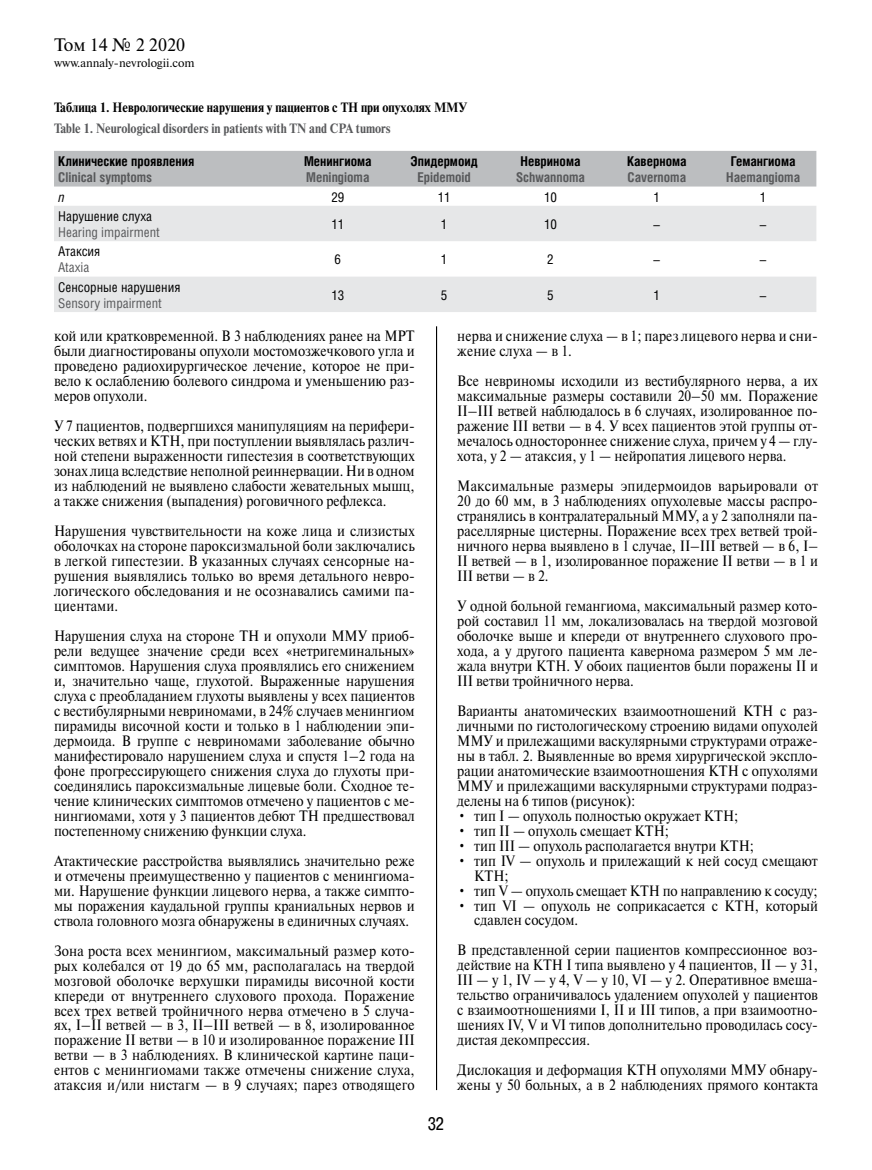
<style>
.page{position:relative;width:872px;height:1170px;background:#fff}
.page>*{position:absolute;margin:0;border:0;box-sizing:border-box;transform-origin:0 0}
.t1{font:18px "Newton C";color:#000}
.t2{font:18px "Pragmatica Cond C";color:#000}
.t3{font:15px/15px "Newton C";color:#000;text-align:justify;scale:.9 1}
.t4{font:700 13.5px "Helios Cond C";color:#000}
.t5{font:700 13.5px "Helios Cond C";color:#58595b}
.t6{font:13.5px "Helios Cond C";color:#000}
.t7{font:700 13.5px "Newton C";color:#000;scale:.9 1}
.t8{font:700 13.5px "Newton C";color:#58595b;scale:.9 1}
.t9{font:13.5px "Helios Cond C";color:#58595b}
.t10{font:italic 13.5px "Helios Cond C";color:#000}
.t11{font:12px "Newton C";color:#000}
</style>
<div class="page">
<hr style="left:436px;top:326px;width:1px;height:763px;background:#000">
<div style="left:54px;top:151px;width:762px;height:35px;background:#bcbec0"></div>
<svg style="left:54px;top:206px;width:762px;height:106px;fill:#e6e7e8"></svg>
<p class="t1" style="left:54px;top:35px;width:133px">Том 14 № 2 2020</p>
<p class="t11" style="left:54px;top:56px;width:142px">www.annaly-nevrologii.com</p>
<p class="t7" style="left:54px;top:100px;width:460px">Таблица 1. Неврологические нарушения у пациентов с ТН при опухолях ММУ</p>
<p class="t8" style="left:54px;top:121px;width:376px">Table 1. Neurological disorders in patients with TN and CPA tumors</p>
<p class="t4" style="left:58px;top:153px;width:138px">Клинические проявления</p>
<p class="t5" style="left:58px;top:169px;width:96px">Clinical symptoms</p>
<p class="t4" style="left:410px;top:153px;width:69px">Эпидермоид</p>
<p class="t5" style="left:417px;top:169px;width:55px">Epidemoid</p>
<p class="t4" style="left:304px;top:153px;width:69px">Менингиома</p>
<p class="t5" style="left:306px;top:169px;width:65px">Meningioma</p>
<p class="t4" style="left:520px;top:153px;width:61px">Невринома</p>
<p class="t5" style="left:516px;top:169px;width:70px">Schwannoma</p>
<p class="t4" style="left:627px;top:153px;width:61px">Кавернома</p>
<p class="t5" style="left:627px;top:169px;width:60px">Cavernoma</p>
<p class="t4" style="left:731px;top:153px;width:66px">Гемангиома</p>
<p class="t5" style="left:726px;top:169px;width:75px">Haemangioma</p>
<p class="t10" style="left:58px;top:188px;width:8px">n</p>
<p class="t6" style="left:331px;top:188px;width:14px">29</p>
<p class="t6" style="left:438px;top:188px;width:14px">11</p>
<p class="t6" style="left:544px;top:188px;width:14px">10</p>
<p class="t6" style="left:653px;top:188px;width:8px">1</p>
<p class="t6" style="left:760px;top:188px;width:8px">1</p>
<p class="t6" style="left:58px;top:208px;width:95px">Нарушение слуха</p>
<p class="t9" style="left:58px;top:224px;width:103px">Hearing impairment</p>
<p class="t6" style="left:331px;top:216px;width:14px">11</p>
<p class="t6" style="left:441px;top:216px;width:8px">1</p>
<p class="t6" style="left:544px;top:216px;width:14px">10</p>
<p class="t6" style="left:653px;top:216px;width:8px">–</p>
<p class="t6" style="left:760px;top:216px;width:8px">–</p>
<p class="t6" style="left:58px;top:243px;width:44px">Атаксия</p>
<p class="t9" style="left:58px;top:259px;width:33px">Ataxia</p>
<p class="t6" style="left:58px;top:279px;width:124px">Сенсорные нарушения</p>
<p class="t9" style="left:58px;top:295px;width:105px">Sensory impairment</p>
<p class="t6" style="left:334px;top:251px;width:8px">6</p>
<p class="t6" style="left:441px;top:251px;width:8px">1</p>
<p class="t6" style="left:547px;top:251px;width:8px">2</p>
<p class="t6" style="left:653px;top:251px;width:8px">–</p>
<p class="t6" style="left:760px;top:251px;width:8px">–</p>
<p class="t6" style="left:331px;top:287px;width:14px">13</p>
<p class="t6" style="left:441px;top:287px;width:8px">5</p>
<p class="t6" style="left:547px;top:287px;width:8px">5</p>
<p class="t6" style="left:653px;top:287px;width:8px">1</p>
<p class="t6" style="left:760px;top:287px;width:8px">–</p>
<p class="t3" style="left:54px;top:329px;width:402px">кой или кратковременной. В 3 наблюдениях ранее на МРТ были диагностированы опухоли мостомозжечкового угла и проведено радиохирургическое лечение, которое не при&shy;вело к ослаблению болевого синдрома и уменьшению раз&shy;меров опухоли.</p>
<p class="t3" style="left:54px;top:418px;width:402px">У 7 пациентов, подвергшихся манипуляциям на перифери&shy;ческих ветвях и КТН, при поступлении выявлялась различ&shy;ной степени выраженности гипестезия в соответствующих зонах лица вследствие неполной реиннервации. Ни в одном из наблюдений не выявлено слабости жевательных мышц, а также снижения (выпадения) роговичного рефлекса.</p>
<p class="t3" style="left:54px;top:523px;width:402px">Нарушения чувствительности на коже лица и слизистых оболочках на стороне пароксизмальной боли заключались в легкой гипестезии. В указанных случаях сенсорные на&shy;рушения выявлялись только во время детального невро&shy;логического обследования и не осознавались самими па&shy;циентами.</p>
<p class="t3" style="left:54px;top:628px;width:402px">Нарушения слуха на стороне ТН и опухоли ММУ приоб&shy;рели ведущее значение среди всех «нетригеминальных» симптомов. Нарушения слуха проявлялись его снижением и, значительно чаще, глухотой. Выраженные нарушения слуха с преобладанием глухоты выявлены у всех пациентов с вестибулярными невриномами, в 24% случаев менингиом пирамиды височной кости и только в 1 наблюдении эпи&shy;дермоида. В группе с невриномами заболевание обычно манифестировало нарушением слуха и спустя 1–2 года на фоне прогрессирующего снижения слуха до глухоты при&shy;соединялись пароксизмальные лицевые боли. Сходное те&shy;чение клинических симптомов отмечено у пациентов с ме&shy;нингиомами, хотя у 3 пациентов дебют ТН предшествовал постепенному снижению функции слуха.</p>
<p class="t3" style="left:54px;top:853px;width:402px">Атактические расстройства выявлялись значительно реже и отмечены преимущественно у пациентов с менингиома&shy;ми. Нарушение функции лицевого нерва, а также симпто&shy;мы поражения каудальной группы краниальных нервов и ствола головного мозга обнаружены в единичных случаях.</p>
<p class="t3" style="left:54px;top:942px;width:402px">Зона роста всех менингиом, максимальный размер кото&shy;рых колебался от 19 до 65 мм, располагалась на твердой мозговой оболочке верхушки пирамиды височной кости кпереди от внутреннего слухового прохода. Поражение всех трех ветвей тройничного нерва отмечено в 5 случа&shy;ях, I–II ветвей — в 3, II–III ветвей — в 8, изолированное поражение II ветви — в 10 и изолированное поражение III ветви — в 3 наблюдениях. В клинической картине паци&shy;ентов с менингиомами также отмечены снижение слуха, атаксия и/или нистагм — в 9 случаях; парез отводящего</p>
<p class="t2" style="left:428px;top:1113px;width:17px">32</p>
<p class="t3" style="left:457px;top:329px;width:402px">нерва и снижение слуха — в 1; парез лицевого нерва и сни&shy;жение слуха — в 1.</p>
<p class="t3" style="left:457px;top:373px;width:402px">Все невриномы исходили из вестибулярного нерва, а их максимальные размеры составили 20–50 мм. Поражение II–III ветвей наблюдалось в 6 случаях, изолированное по&shy;ражение III ветви — в 4. У всех пациентов этой группы от&shy;мечалось одностороннее снижение слуха, причем у 4 — глу&shy;хота, у 2 — атаксия, у 1 — нейропатия лицевого нерва.</p>
<p class="t3" style="left:457px;top:478px;width:402px">Максимальные размеры эпидермоидов варьировали от 20 до 60 мм, в 3 наблюдениях опухолевые массы распро&shy;странялись в контралатеральный ММУ, а у 2 заполняли па&shy;раселлярные цистерны. Поражение всех трех ветвей трой&shy;ничного нерва выявлено в 1 случае, II–III ветвей — в 6, I– II ветвей — в 1, изолированное поражение II ветви — в 1 и III ветви — в 2.</p>
<p class="t3" style="left:457px;top:598px;width:402px">У одной больной гемангиома, максимальный размер кото&shy;рой составил 11 мм, локализовалась на твердой мозговой оболочке выше и кпереди от внутреннего слухового про&shy;хода, а у другого пациента кавернома размером 5 мм ле&shy;жала внутри КТН. У обоих пациентов были поражены II и III ветви тройничного нерва.</p>
<p class="t3" style="left:457px;top:703px;width:402px">Варианты анатомических взаимоотношений КТН с раз&shy;личными по гистологическому строению видами опухолей ММУ и прилежащими васкулярными структурами отраже&shy;ны в табл. 2. Выявленные во время хирургической экспло&shy;рации анатомические взаимоотношения КТН с опухолями ММУ и прилежащими васкулярными структурами подраз&shy;делены на 6 типов (рисунок):</p>
<p class="t3" style="left:457px;top:808px;width:314px">• тип I — опухоль полностью окружает КТН;</p>
<p class="t3" style="left:457px;top:823px;width:237px">• тип II — опухоль смещает КТН;</p>
<p class="t3" style="left:457px;top:837px;width:331px">• тип III — опухоль располагается внутри КТН;</p>
<p class="t3" style="left:474px;top:852px;width:383px;text-indent:-17px">• тип IV — опухоль и прилежащий к ней сосуд смещают<br>КТН;</p>
<p class="t3" style="left:457px;top:882px;width:402px">• тип V — опухоль смещает КТН по направлению к сосуду;</p>
<p class="t3" style="left:474px;top:897px;width:383px;text-indent:-17px">• тип VI — опухоль не соприкасается с КТН, который сдавлен сосудом.</p>
<p class="t3" style="left:457px;top:942px;width:402px">В представленной серии пациентов компрессионное воз&shy;действие на КТН I типа выявлено у 4 пациентов, II — у 31, III — у 1, IV — у 4, V — у 10, VI — у 2. Оперативное вмеша&shy;тельство ограничивалось удалением опухолей у пациентов с взаимоотношениями I, II и III типов, а при взаимоотно&shy;шениях IV, V и VI типов дополнительно проводилась сосу&shy;дистая декомпрессия.</p>
<p class="t3" style="left:457px;top:1062px;width:402px">Дислокация и деформация КТН опухолями ММУ обнару&shy;жены у 50 больных, а в 2 наблюдениях прямого контакта</p>
</div>
